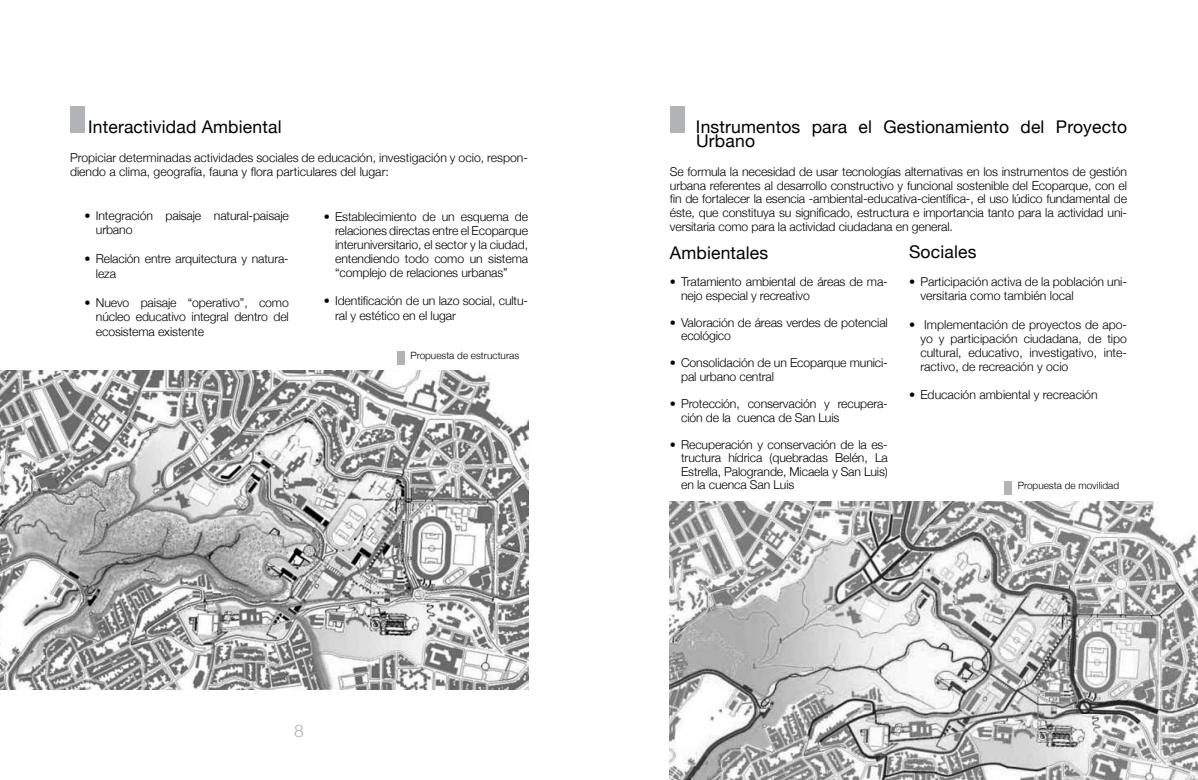
<style>
.page{position:relative;width:1198px;height:780px;background:#fff}
.page>*{position:absolute;margin:0;border:0;box-sizing:border-box;transform-origin:0 0}
.t1{font:17.5px/14.6px "Helvetica Neue";letter-spacing:.01em;color:#000}
.t2{font:300 17.5px "Helvetica Neue";color:#b1b3b4}
.t3{font:300 12.25px/13.5px "Helvetica Neue";letter-spacing:-.01em;color:#000}
.t4{font:300 10px "Helvetica Neue";color:#000}
</style>
<div class="page">
<div style="left:70px;top:106px;width:15px;height:27px;background:#b1b3b4"></div>
<div style="left:670px;top:106px;width:14px;height:27px;background:#b1b3b4"></div>
<img style="left:0;top:371px;width:528px;height:318px">
<img style="left:670px;top:501px;width:528px;height:279px">
<div style="left:397px;top:351px;width:7px;height:14px;background:#b1b3b4"></div>
<div style="left:1004px;top:482px;width:7px;height:13px;background:#b1b3b4"></div>
<h1 class="t1" style="left:88px;top:119px;width:195px">Interactividad Ambiental</h1>
<p class="t3" style="left:70px;top:150px;width:459px;line-height:14.1px">Propiciar determinadas actividades sociales de educación, investigación y ocio, respon&shy;diendo a clima, geografía, fauna y flora particulares del lugar:</p>
<p class="t3" style="left:335px;top:210px;width:194px;line-height:14px;text-align:justify;text-indent:-11px">• Establecimiento de un esquema de relaciones directas entre el Ecoparque interuniversitario, el sector y la ciudad, entendiendo todo como un sistema “complejo de relaciones urbanas”</p>
<p class="t3" style="left:335px;top:293px;width:194px;line-height:14.5px;text-indent:-11px">• Identificación de un lazo social, cultu&shy;ral y estético en el lugar</p>
<p class="t3" style="left:96px;top:208px;width:194px;line-height:14.5px;text-indent:-11px">• Integración paisaje natural-paisaje urbano</p>
<p class="t3" style="left:96px;top:251px;width:194px;line-height:14.5px;text-indent:-11px">• Relación entre arquitectura y natura&shy;leza</p>
<p class="t3" style="left:96px;top:295px;width:194px;line-height:14.5px;text-align:justify;text-indent:-11px">• Nuevo paisaje “operativo”, como núcleo educativo integral dentro del ecosistema existente</p>
<p class="t4" style="left:410px;top:349px;width:110px">Propuesta de estructuras</p>
<h1 class="t2" style="left:294px;top:720px;width:11px">8</h1>
<h1 class="t1" style="left:696px;top:119px;width:432px">Instrumentos para el Gestionamiento del Proyecto<br>Urbano</h1>
<p class="t3" style="left:670px;top:164px;width:459px;text-align:justify">Se formula la necesidad de usar tecnologías alternativas en los instrumentos de gestión urbana referentes al desarrollo constructivo y funcional sostenible del Ecoparque, con el fin de fortalecer la esencia -ambiental-educativa-científica-, el uso lúdico fundamental de éste, que constituya su significado, estructura e importancia tanto para la actividad uni&shy;versitaria como para la actividad ciudadana en general.</p>
<h1 class="t1" style="left:670px;top:245px;width:100px">Ambientales</h1>
<p class="t3" style="left:681px;top:275px;width:208px;text-indent:-11px">• Tratamiento ambiental de áreas de ma&shy;nejo especial y recreativo</p>
<p class="t3" style="left:681px;top:315px;width:208px;text-indent:-11px">• Valoración de áreas verdes de potencial ecológico</p>
<p class="t3" style="left:681px;top:356px;width:208px;text-indent:-11px">• Consolidación de un Ecoparque munici&shy;pal urbano central</p>
<p class="t3" style="left:681px;top:396px;width:208px;text-indent:-11px">• Protección, conservación y recupera&shy;ción de la cuenca de San Luis</p>
<p class="t3" style="left:681px;top:437px;width:208px;text-align:justify;text-indent:-11px">• Recuperación y conservación de la es&shy;tructura hídrica (quebradas Belén, La Estrella, Palogrande, Micaela y San Luis) en la cuenca San Luis</p>
<h1 class="t1" style="left:909px;top:244px;width:69px">Sociales</h1>
<p class="t3" style="left:920px;top:274px;width:208px;line-height:14.1px;text-indent:-11px">• Participación activa de la población uni&shy;versitaria como también local</p>
<p class="t3" style="left:920px;top:317px;width:208px;line-height:14.1px;text-align:justify;text-indent:-11px">• Implementación de proyectos de apo&shy;yo y participación ciudadana, de tipo cultural, educativo, investigativo, inte&shy;ractivo, de recreación y ocio</p>
<p class="t3" style="left:909px;top:388px;width:190px">• Educación ambiental y recreación</p>
<p class="t4" style="left:1017px;top:479px;width:103px">Propuesta de movilidad</p>
</div>
